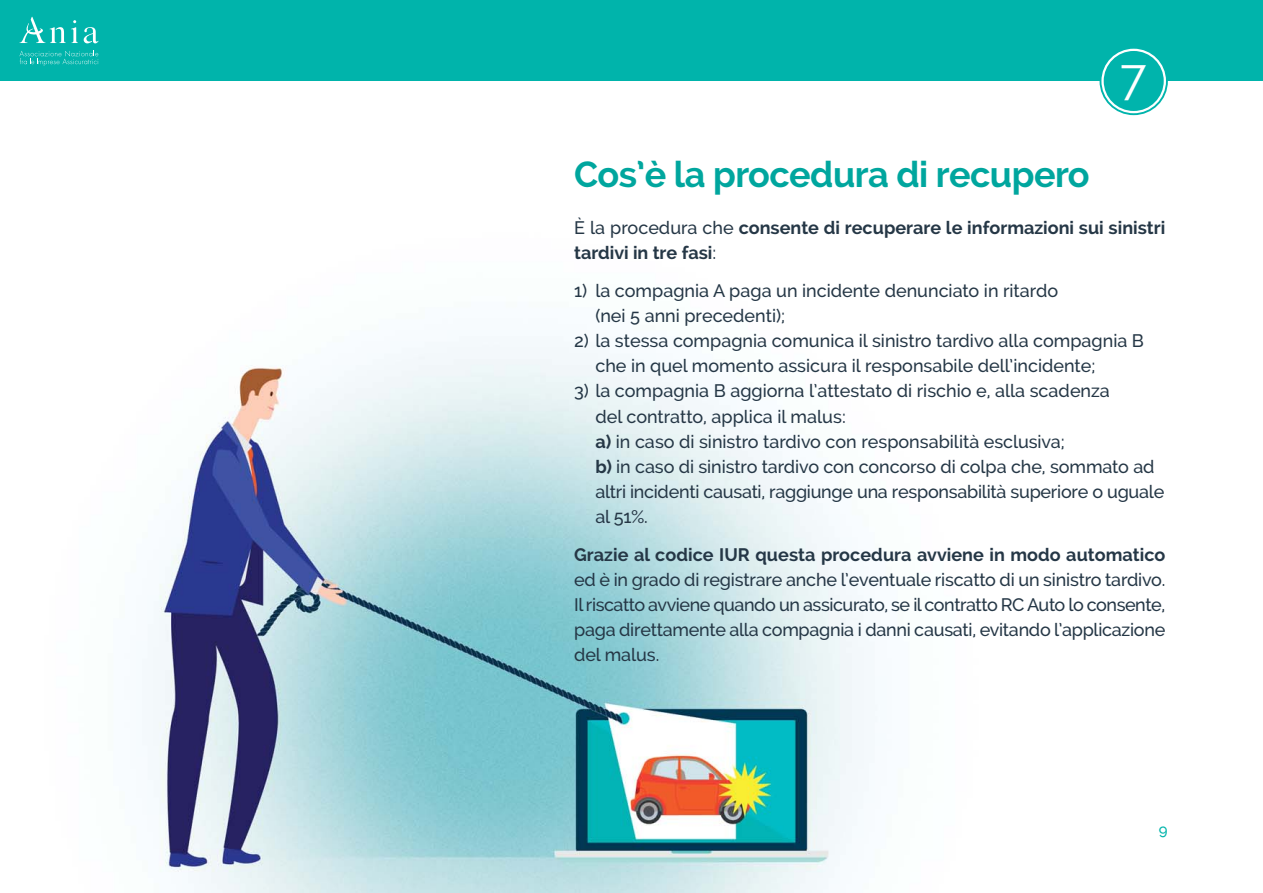
<style>
.page{position:relative;width:1263px;height:893px;background:#fff}
.page>*{position:absolute;margin:0;border:0;box-sizing:border-box;transform-origin:0 0}
.t1{font:49.5px "Raleway";color:#fff}
.t2{font:700 36px "Raleway";letter-spacing:-.015em;color:#00a69e}
.t3{font:500 18px/25px "Raleway";color:#253746}
.t4{font:700 18px/25px "Raleway";color:#253746}
.t5{font:500 15px "Raleway";color:#00b4ab}
.s1{font-weight:500}
.s2{font-weight:700}
</style>
<div class="page">
<img style="left:142px;top:336px;width:735px;height:557px">
<div style="left:114px;top:0;width:1149px;height:81px;background:#00b4ab"></div>
<div style="left:0;top:0;width:112px;height:81px;background:#00b4ab"></div>
<svg style="left:19px;top:17px;width:59px;height:26px"></svg>
<svg style="left:84px;top:27px;width:15px;height:16px"></svg>
<svg style="left:20px;top:50px;width:79px;height:16px"></svg>
<svg style="left:1100px;top:48px;width:67px;height:66px"></svg>
<div style="left:1099px;top:47px;width:69px;height:68px;border:2px solid #00b4ac;border-radius:50%"></div>
<div style="left:1104px;top:51px;width:60px;height:60px;background:#00b4ac;border-radius:50%"></div>
<h1 class="t1" style="left:1119px;top:47px;width:29px">7</h1>
<h2 class="t2" style="left:574px;top:161px;width:517px">Cos’è la procedura di recupero</h2>
<p class="t4" style="left:574px;top:217px;width:593px"><span class="s1">È la procedura che</span> consente di recuperare le informazioni sui sinistri tardivi in tre fasi<span class="s1">:</span></p>
<p class="t3" style="left:595px;top:280px;width:464px;text-indent:-21px">1) la compagnia A paga un incidente denunciato in ritardo (nei 5 anni precedenti);</p>
<p class="t3" style="left:595px;top:330px;width:550px;text-indent:-21px">2) la stessa compagnia comunica il sinistro tardivo alla compagnia B che in quel momento assicura il responsabile dell’incidente;</p>
<p class="t3" style="left:595px;top:380px;width:570px;text-indent:-21px">3) la compagnia B aggiorna l’attestato di rischio e, alla scadenza<br>del contratto, applica il malus:<br><span class="s2">a)</span> in caso di sinistro tardivo con responsabilità esclusiva;<br><span class="s2">b)</span> in caso di sinistro tardivo con concorso di colpa che, sommato ad altri incidenti causati, raggiunge una responsabilità superiore o uguale al 51%.</p>
<p class="t4" style="left:574px;top:544px;width:593px">Grazie al codice IUR questa procedura avviene in modo automatico</p>
<p class="t3" style="left:574px;top:569px;width:593px;text-align:justify">ed è in grado di registrare anche l’eventuale riscatto di un sinistro tardivo.<br>Il riscatto avviene quando un assicurato, se il contratto RC Auto lo consente, paga direttamente alla compagnia i danni causati, evitando l’applicazione del malus.</p>
<p class="t5" style="left:1159px;top:824px;width:10px">9</p>
</div>
